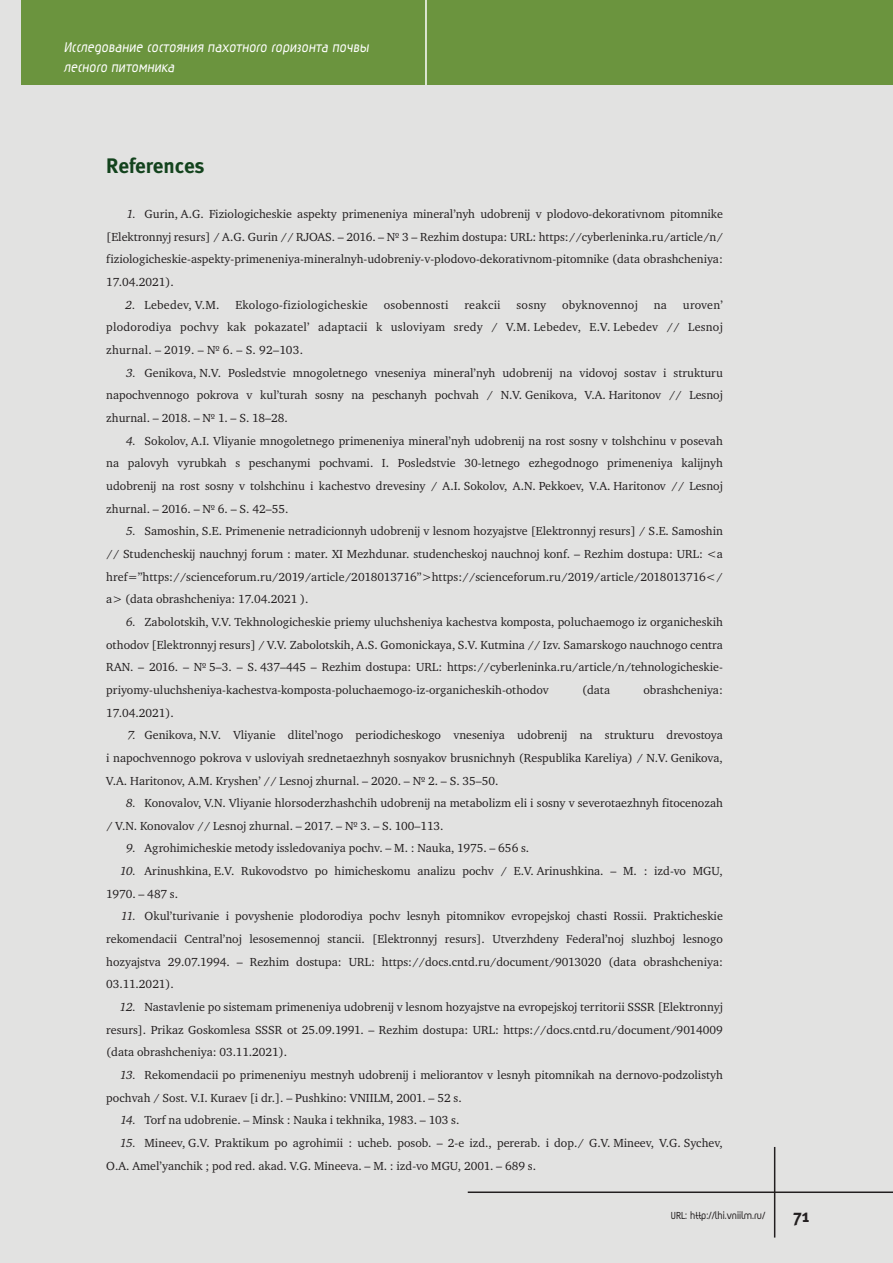
<style>
.page{position:relative;width:893px;height:1263px;background:#e2e2e1}
.page>*{position:absolute;margin:0;border:0;box-sizing:border-box;transform-origin:0 0}
.Zag_2{font:21px "Meta Bold LFC";letter-spacing:-.005em;color:#13431d}
.t1{font:18px "Meta Bold C";color:#231f20}
.t2{font:700 16.5px/19.8px "Magic C";color:#fff}
.t3{font:12px/22.6px "Charter C";color:#231f20;text-align:justify}
.t4{font:12px "Charter C";letter-spacing:.02em;color:#231f20}
.t5{font:700 12px "Magic C";color:#231f20}
.s1{font-style:italic}
</style>
<div class="page">
<div style="left:21px;top:0;width:872px;height:85px;background:#6b943e"></div>
<hr style="left:425px;top:0;width:2px;height:85px;background:#fff">
<hr style="left:468px;top:1191px;width:425px;height:2px;background:#231f20">
<hr style="left:774px;top:1147px;width:1px;height:90px;background:#231f20">
<h3 class="t2" style="left:64px;top:39px;width:309px">Исследование состояния пахотного горизонта почвы лесного питомника</h3>
<p class="Zag_2" style="left:106px;top:153px;width:100px">References</p>
<p class="t3" style="left:106px;top:203px;width:618px;text-indent:20px"><span class="s1">1.</span> Gurin, A.G. Fiziologicheskie aspekty primeneniya mineral’nyh udobrenij v plodovo-dekorativnom pitomnike [Elektronnyj resurs] / A.G. Gurin // RJOAS. – 2016. – № 3 – Rezhim dostupa: URL: https://cyberleninka.ru/article/n/ fiziologicheskie-aspekty-primeneniya-mineralnyh-udobreniy-v-plodovo-dekorativnom-pitomnike (data obrashcheniya:<br>17.04.2021).</p>
<p class="t4" style="left:126px;top:298px;width:95px"><span class="s1">2.</span> Lebedev, V.M.</p>
<p class="t4" style="left:235px;top:298px;width:134px">Ekologo-fiziologicheskie</p>
<p class="t4" style="left:384px;top:298px;width:66px">osobennosti</p>
<p class="t4" style="left:464px;top:298px;width:38px">reakcii</p>
<p class="t3" style="left:517px;top:293px;width:31px">sosny</p>
<p class="t4" style="left:562px;top:298px;width:77px">obyknovennoj</p>
<p class="t3" style="left:654px;top:293px;width:15px">na</p>
<p class="t3" style="left:106px;top:293px;width:618px;text-indent:577px">uroven’ plodorodiya pochvy kak pokazatel’ adaptacii k usloviyam sredy / V.M. Lebedev, E.V. Lebedev // Lesnoj zhurnal. – 2019. – № 6. – S. 92–103.</p>
<p class="t3" style="left:106px;top:361px;width:618px;text-indent:20px"><span class="s1">3.</span> Genikova, N.V. Posledstvie mnogoletnego vneseniya mineral’nyh udobrenij na vidovoj sostav i strukturu napochvennogo pokrova v kul’turah sosny na peschanyh pochvah / N.V. Genikova, V.A. Haritonov // Lesnoj zhurnal. – 2018. – № 1. – S. 18–28.</p>
<p class="t3" style="left:106px;top:429px;width:618px;text-indent:20px"><span class="s1">4.</span> Sokolov, A.I. Vliyanie mnogoletnego primeneniya mineral’nyh udobrenij na rost sosny v tolshchinu v posevah na palovyh vyrubkah s peschanymi pochvami. I. Posledstvie 30-letnego ezhegodnogo primeneniya kalijnyh udobrenij na rost sosny v tolshchinu i kachestvo drevesiny / A.I. Sokolov, A.N. Pekkoev, V.A. Haritonov // Lesnoj zhurnal. – 2016. – № 6. – S. 42–55.</p>
<p class="t3" style="left:106px;top:520px;width:618px;text-indent:20px"><span class="s1">5.</span> Samoshin, S.E. Primenenie netradicionnyh udobrenij v lesnom hozyajstve [Elektronnyj resurs] / S.E. Samoshin // Studencheskij nauchnyj forum : mater. XI Mezhdunar. studencheskoj nauchnoj konf. – Rezhim dostupa: URL: &lt;a href=”https://scienceforum.ru/2019/article/2018013716”&gt;https://scienceforum.ru/2019/article/2018013716&lt;/ a&gt; (data obrashcheniya: 17.04.2021 ).</p>
<p class="t3" style="left:106px;top:611px;width:618px;text-indent:20px"><span class="s1">6.</span> Zabolotskih, V.V. Tekhnologicheskie priemy uluchsheniya kachestva komposta, poluchaemogo iz organicheskih othodov [Elektronnyj resurs] / V.V. Zabolotskih, A.S. Gomonickaya, S.V. Kutmina // Izv. Samarskogo nauchnogo centra RAN. – 2016. – № 5–3. – S. 437–445 – Rezhim dostupa: URL: https://cyberleninka.ru/article/n/tehnologicheskie&shy;priyomy-uluchsheniya-kachestva-komposta-poluchaemogo-iz-organicheskih-othodov</p>
<p class="t3" style="left:582px;top:679px;width:30px">(data</p>
<p class="t3" style="left:643px;top:679px;width:81px">obrashcheniya:</p>
<p class="t3" style="left:106px;top:701px;width:69px">17.04.2021).</p>
<p class="t3" style="left:106px;top:724px;width:618px;text-indent:21px"><span class="s1">7.</span> Genikova, N.V. Vliyanie dlitel’nogo periodicheskogo vneseniya udobrenij na strukturu drevostoya i napochvennogo pokrova v usloviyah srednetaezhnyh sosnyakov brusnichnyh (Respublika Kareliya) / N.V. Genikova, V.A. Haritonov, A.M. Kryshen’ // Lesnoj zhurnal. – 2020. – № 2. – S. 35–50.</p>
<p class="t3" style="left:106px;top:792px;width:618px;text-indent:20px"><span class="s1">8.</span> Konovalov, V.N. Vliyanie hlorsoderzhashchih udobrenij na metabolizm eli i sosny v severotaezhnyh fitocenozah / V.N. Konovalov // Lesnoj zhurnal. – 2017. – № 3. – S. 100–113.</p>
<p class="t3" style="left:126px;top:837px;width:405px"><span class="s1">9.</span> Agrohimicheskie metody issledovaniya pochv. – M. : Nauka, 1975. – 656 s.</p>
<p class="t3" style="left:106px;top:860px;width:618px;text-indent:14px"><span class="s1">10.</span> Arinushkina, E.V. Rukovodstvo po himicheskomu analizu pochv / E.V. Arinushkina. – M. : izd-vo MGU,<br>1970. – 487 s.</p>
<p class="t3" style="left:106px;top:905px;width:618px;text-indent:15px"><span class="s1">11.</span> Okul’turivanie i povyshenie plodorodiya pochv lesnyh pitomnikov evropejskoj chasti Rossii. Prakticheskie rekomendacii Central’noj lesosemennoj stancii. [Elektronnyj resurs]. Utverzhdeny Federal’noj sluzhboj lesnogo hozyajstva 29.07.1994. – Rezhim dostupa: URL: https://docs.cntd.ru/document/9013020 (data obrashcheniya:<br>03.11.2021).</p>
<p class="t3" style="left:106px;top:996px;width:618px;text-indent:14px"><span class="s1">12.</span> Nastavlenie po sistemam primeneniya udobrenij v lesnom hozyajstve na evropejskoj territorii SSSR [Elektronnyj resurs]. Prikaz Goskomlesa SSSR ot 25.09.1991. – Rezhim dostupa: URL: https://docs.cntd.ru/document/9014009 (data obrashcheniya: 03.11.2021).</p>
<p class="t3" style="left:106px;top:1064px;width:618px;text-indent:14px"><span class="s1">13.</span> Rekomendacii po primeneniyu mestnyh udobrenij i meliorantov v lesnyh pitomnikah na dernovo-podzolistyh pochvah / Sost. V.I. Kuraev [i dr.]. – Pushkino: VNIILM, 2001. – 52 s.</p>
<p class="t3" style="left:120px;top:1109px;width:340px"><span class="s1">14.</span> Torf na udobrenie. – Minsk : Nauka i tekhnika, 1983. – 103 s.</p>
<p class="t3" style="left:106px;top:1132px;width:618px;text-indent:14px"><span class="s1">15.</span> Mineev, G.V. Praktikum po agrohimii : ucheb. posob. – 2-e izd., pererab. i dop./ G.V. Mineev, V.G. Sychev,<br>O.A. Amel’yanchik ; pod red. akad. V.G. Mineeva. – M. : izd-vo MGU, 2001. – 689 s.</p>
<p class="t5" style="left:671px;top:1210px;width:96px">URL: http://lhi.vniilm.ru/</p>
<h2 class="t1" style="left:793px;top:1205px;width:18px">71</h2>
</div>
